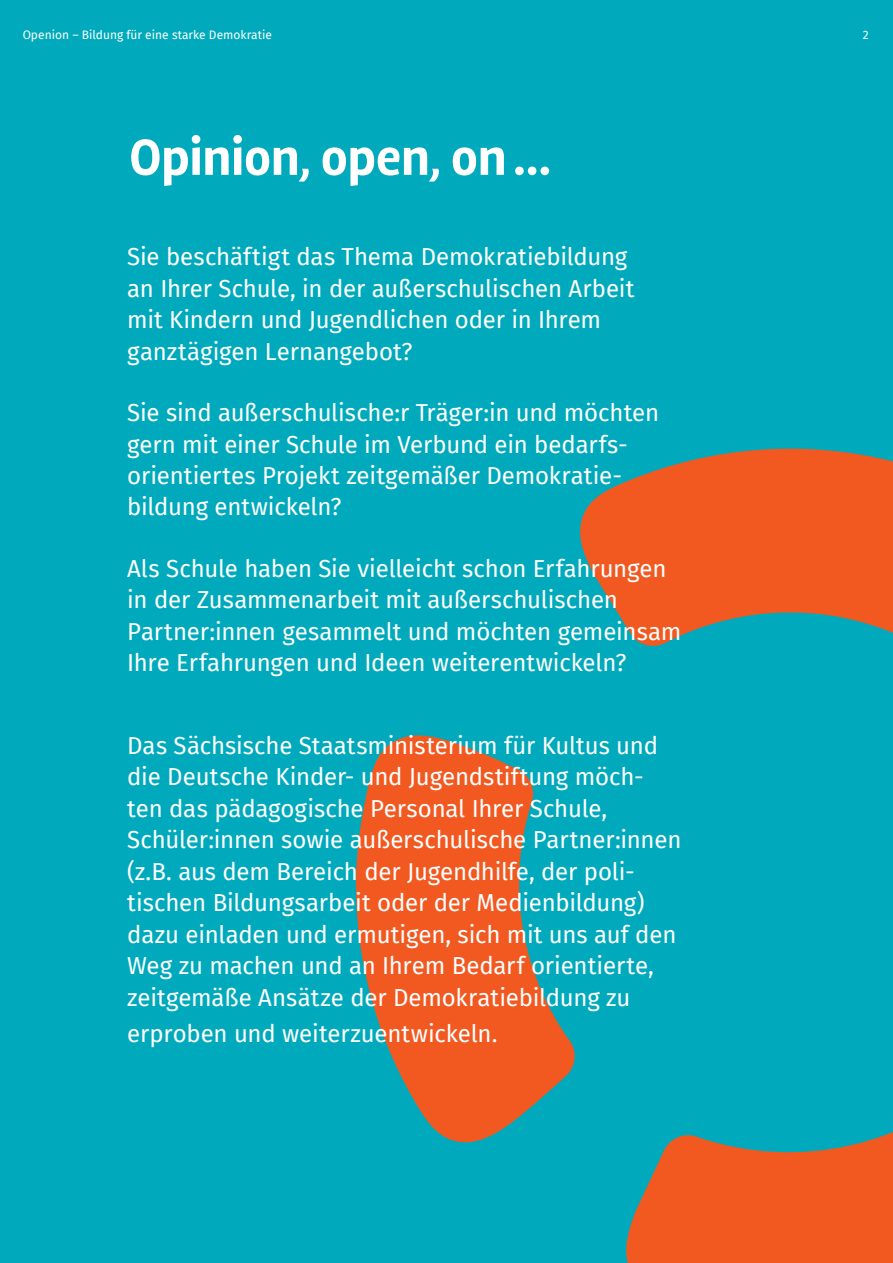
<style>
.page{position:relative;width:893px;height:1263px;background:#00aabc}
.page>*{position:absolute;margin:0;border:0;box-sizing:border-box;transform-origin:0 0}
.Headline_2{font:700 52.5px "Rambla";color:#fff}
.Intro{font:24px/31.5px "Fira Sans";letter-spacing:-.01em;color:#fff}
.t1{font:12px "Fira Sans";color:#fff}
</style>
<div class="page">
<svg style="left:355px;top:448px;width:538px;height:815px"></svg>
<p class="t1" style="left:23px;top:26px;width:251px">Openion – Bildung für eine starke Demokratie</p>
<p class="t1" style="left:863px;top:26px;width:7px">2</p>
<p class="Headline_2" style="left:129px;top:126px;width:423px">Opinion, open, on...</p>
<p class="Intro" style="left:127px;top:240px;width:509px">Sie beschäftigt das Thema Demokratiebildung an Ihrer Schule, in der außerschulischen Arbeit mit Kindern und Jugendlichen oder in Ihrem ganztägigen Lernangebot?</p>
<p class="Intro" style="left:127px;top:396px;width:534px">Sie sind außerschulische:r Träger:in und möchten gern mit einer Schule im Verbund ein bedarfs&shy;orientiertes Projekt zeitgemäßer Demokratie&shy;bildung entwickeln?</p>
<p class="Intro" style="left:127px;top:552px;width:556px">Als Schule haben Sie vielleicht schon Erfahrungen in der Zusammenarbeit mit außerschulischen Partner:innen gesammelt und möchten gemeinsam Ihre Erfahrungen und Ideen weiterentwickeln?</p>
<p class="Intro" style="left:127px;top:729px;width:556px">Das Sächsische Staatsministerium für Kultus und die Deutsche Kinder- und Jugendstiftung möch&shy;ten das pädagogische Personal Ihrer Schule, Schüler:innen sowie außerschulische Partner:innen (z.B. aus dem Bereich der Jugendhilfe, der poli&shy;tischen Bildungsarbeit oder der Medienbildung) dazu einladen und ermutigen, sich mit uns auf den Weg zu machen und an Ihrem Bedarf orientierte, zeitgemäße Ansätze der Demokratiebildung zu</p>
<p class="Intro" style="left:127px;top:1017px;width:372px">erproben und weiterzuentwickeln.</p>
</div>
